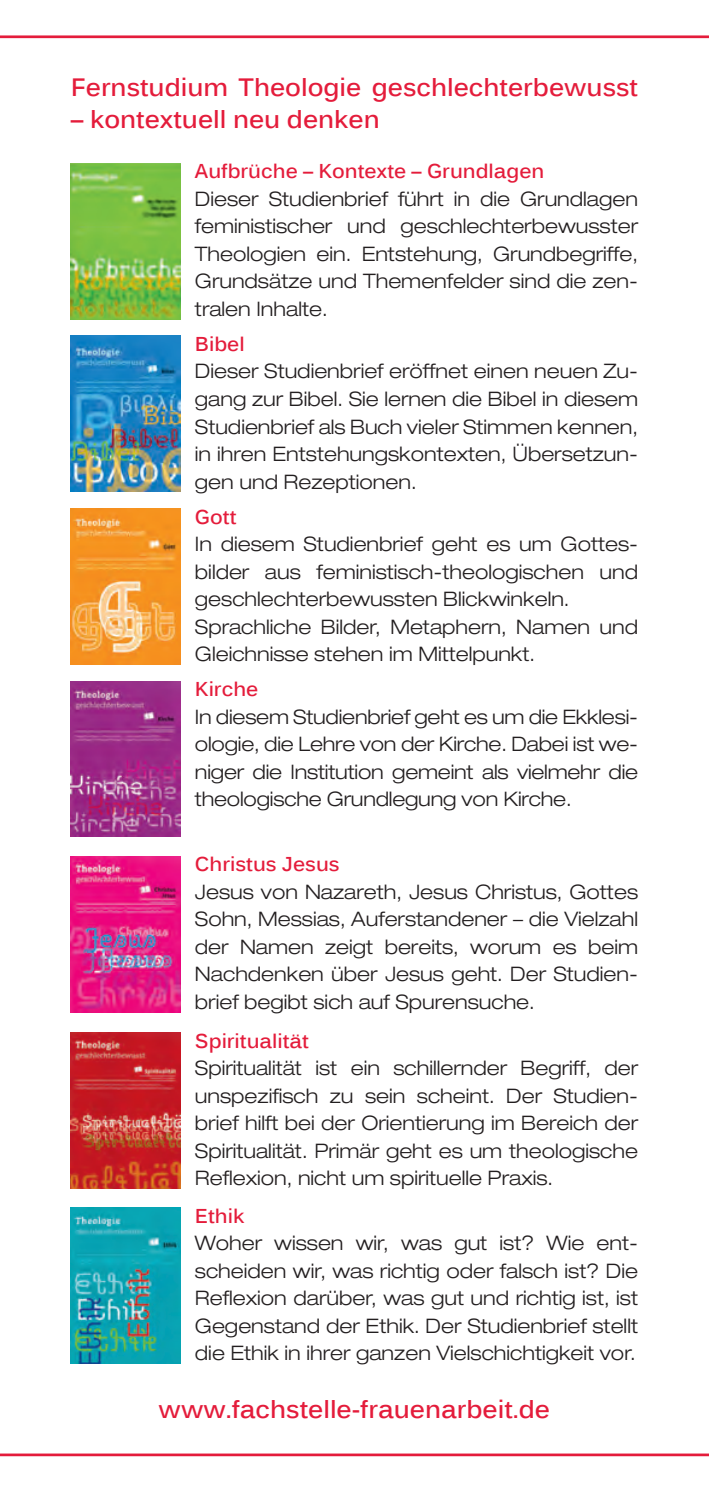
<style>
.page{position:relative;width:709px;height:1489px;background:#fff}
.page>*{position:absolute;margin:0;border:0;box-sizing:border-box;transform-origin:0 0}
.t1{font:700 25px "Kalinga";color:#e41c3b}
.Büchervorstellung{font:300 expanded 20px/27.5px "Helvetica Neue LT Std";color:#231f20;text-align:justify}
.Büchervorstellung-2{font:700 20px "Kalinga";color:#e41c3b}
</style>
<div class="page">
<hr style="left:0;top:35px;width:709px;height:3px;background:#e41c3b">
<hr style="left:0;top:1453px;width:709px;height:2px;background:#e41c3b">
<img style="left:71px;top:163px;width:110px;height:156px">
<img style="left:71px;top:335px;width:110px;height:156px">
<img style="left:71px;top:508px;width:110px;height:156px">
<img style="left:71px;top:681px;width:109px;height:155px">
<img style="left:71px;top:856px;width:110px;height:156px">
<img style="left:71px;top:1032px;width:110px;height:156px">
<img style="left:71px;top:1207px;width:110px;height:156px">
<p class="t1" style="left:71px;top:71px;width:568px">Fernstudium Theologie geschlechterbewusst</p>
<p class="t1" style="left:71px;top:103px;width:310px">– kontextuell neu denken</p>
<p class="Büchervorstellung-2" style="left:195px;top:158px;width:351px">Aufbrüche – Kontexte – Grundlagen</p>
<p class="Büchervorstellung" style="left:195px;top:185px;width:444px">Dieser Studienbrief führt in die Grundlagen feministischer und geschlechterbewusster Theologien ein. Entstehung, Grundbegriffe, Grundsätze und Themenfelder sind die zen&shy;tralen Inhalte.</p>
<p class="Büchervorstellung-2" style="left:195px;top:331px;width:51px">Bibel</p>
<p class="Büchervorstellung" style="left:195px;top:357px;width:444px">Dieser Studienbrief eröffnet einen neuen Zu&shy;gang zur Bibel. Sie lernen die Bibel in diesem Studienbrief als Buch vieler Stimmen kennen, in ihren Entstehungskontexten, Übersetzun&shy;gen und Rezeptionen.</p>
<p class="Büchervorstellung-2" style="left:195px;top:503px;width:43px">Gott</p>
<p class="Büchervorstellung" style="left:195px;top:530px;width:444px;text-align:left">In diesem Studienbrief geht es um Gottes&shy;bilder aus feministisch-theologischen und geschlechterbewussten Blickwinkeln.<br>Sprachliche Bilder, Metaphern, Namen und Gleichnisse stehen im Mittelpunkt.</p>
<p class="Büchervorstellung-2" style="left:195px;top:676px;width:65px">Kirche</p>
<p class="Büchervorstellung" style="left:195px;top:702px;width:444px">In diesem Studienbrief geht es um die Ekklesi&shy;ologie, die Lehre von der Kirche. Dabei ist we&shy;niger die Institution gemeint als vielmehr die theologische Grundlegung von Kirche.</p>
<p class="Büchervorstellung-2" style="left:195px;top:851px;width:146px">Christus Jesus</p>
<p class="Büchervorstellung" style="left:195px;top:877px;width:444px">Jesus von Nazareth, Jesus Christus, Gottes Sohn, Messias, Auferstandener – die Vielzahl der Namen zeigt bereits, worum es beim Nachdenken über Jesus geht. Der Studien&shy;brief begibt sich auf Spurensuche.</p>
<p class="Büchervorstellung-2" style="left:195px;top:1027px;width:115px">Spiritualität</p>
<p class="Büchervorstellung" style="left:195px;top:1053px;width:444px">Spiritualität ist ein schillernder Begriff, der unspezifisch zu sein scheint. Der Studien&shy;brief hilft bei der Orientierung im Bereich der Spiritualität. Primär geht es um theologische Reflexion, nicht um spirituelle Praxis.</p>
<p class="Büchervorstellung-2" style="left:195px;top:1202px;width:51px">Ethik</p>
<p class="Büchervorstellung" style="left:195px;top:1228px;width:444px">Woher wissen wir, was gut ist? Wie ent&shy;scheiden wir, was richtig oder falsch ist? Die Reflexion darüber, was gut und richtig ist, ist Gegenstand der Ethik. Der Studienbrief stellt die Ethik in ihrer ganzen Vielschichtigkeit vor.</p>
<p class="t1" style="left:159px;top:1392px;width:393px">www.fachstelle-frauenarbeit.de</p>
</div>
